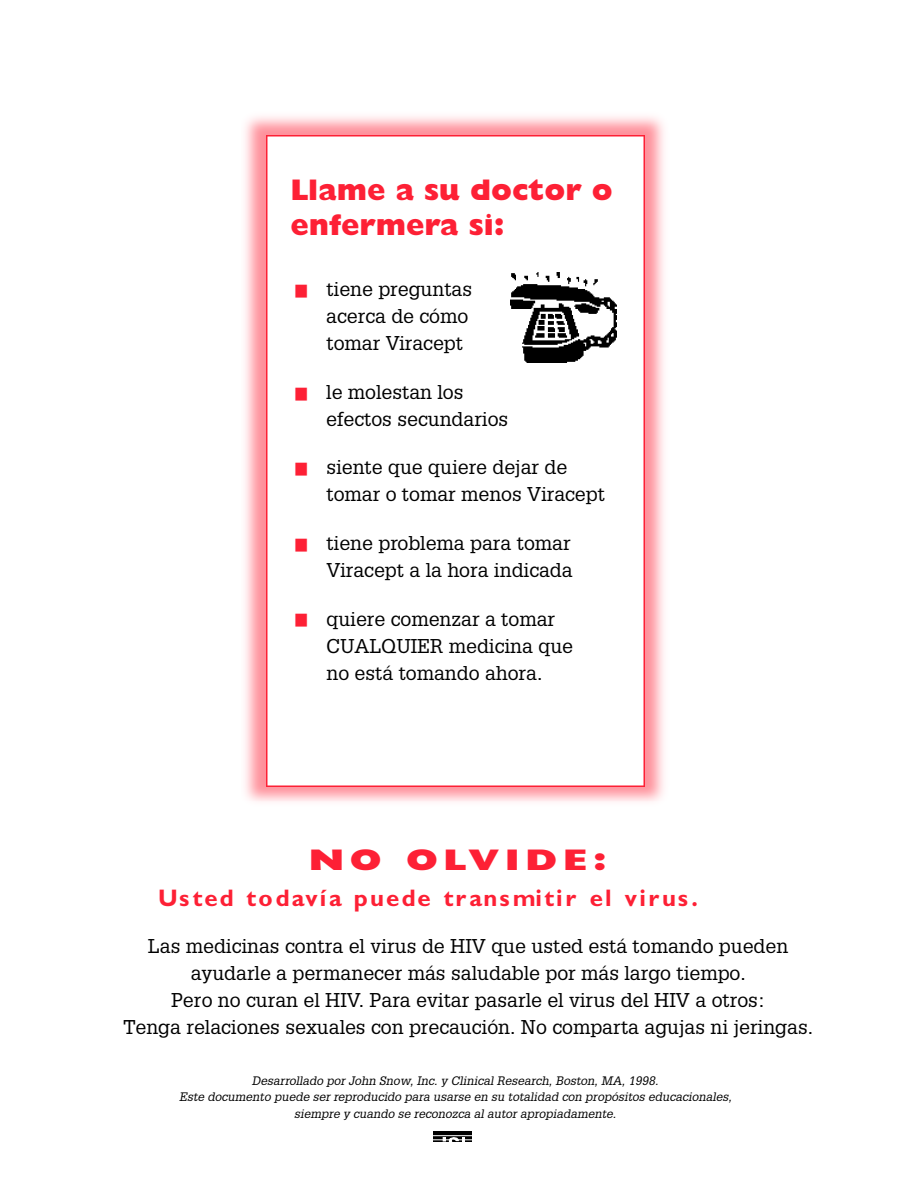
<style>
.page{position:relative;width:918px;height:1188px;background:#fff}
.page>*{position:absolute;margin:0;border:0;box-sizing:border-box;transform-origin:0 0}
.t1{font:800 30px/34.5px "Gill Sans";color:#fd2035}
.t2{font:800 30px "Gill Sans";color:#fd2035;scale:1.3 1}
.t3{font:700 24px "Gill Sans";letter-spacing:.165em;color:#fd2035}
.t4{font:19.5px/27px "Glypha";color:#000}
.t5{font:italic 12px/16.5px "Glypha";color:#000;text-align:center}
.s1{font-size:36px;color:#fd2035}
</style>
<div class="page">
<img style="left:245px;top:116px;width:419px;height:686px">
<img style="left:266px;top:136px;width:379px;height:650px">
<div style="left:488px;top:265px;width:129px;height:121px;background:#fff"></div>
<img style="left:510px;top:273px;width:107px;height:90px">
<svg style="left:434px;top:1131px;width:38px;height:6px"></svg>
<hr style="left:434px;top:1135px;width:38px;height:1px;background:#fff">
<svg style="left:434px;top:1137px;width:38px;height:5px"></svg>
<h1 class="t1" style="left:290px;top:176px;width:324px">Llame a su doctor o enfermera si:</h1>
<p class="t4" style="left:326px;top:276px;width:147px;text-indent:-36px"><span class="s1">•</span> tiene preguntas acerca de cómo tomar Viracept</p>
<p class="t4" style="left:326px;top:379px;width:184px;text-indent:-36px"><span class="s1">•</span> le molestan los efectos secundarios</p>
<p class="t4" style="left:326px;top:454px;width:280px;text-indent:-36px"><span class="s1">•</span> siente que quiere dejar de tomar o tomar menos Viracept</p>
<p class="t4" style="left:291px;top:530px;width:284px;text-align:right"><span class="s1">•</span> tiene problema para tomar<br>Viracept a la hora indicada</p>
<p class="t4" style="left:326px;top:605px;width:248px;text-indent:-36px"><span class="s1">•</span> quiere comenzar a tomar<br>CUALQUIER medicina que no está tomando ahora.</p>
<h1 class="t2" style="left:309px;top:850px;width:231px">NO OLV I D E :</h1>
<p class="t3" style="left:158px;top:890px;width:540px">Usted todavía puede transmitir el virus.</p>
<p class="t4" style="left:123px;top:933px;width:691px;text-align:center">Las medicinas contra el virus de HIV que usted está tomando pueden ayudarle a permanecer más saludable por más largo tiempo.<br>Pero no curan el HIV. Para evitar pasarle el virus del HIV a otros:<br>Tenga relaciones sexuales con precaución. No comparta agujas ni jeringas.</p>
<p class="t5" style="left:179px;top:1072px;width:554px">Desarrollado por John Snow, Inc. y Clinical Research, Boston, MA, 1998.<br>Este documento puede ser reproducido para usarse en su totalidad con propósitos educacionales, siempre y cuando se reconozca al autor apropiadamente.</p>
</div>
